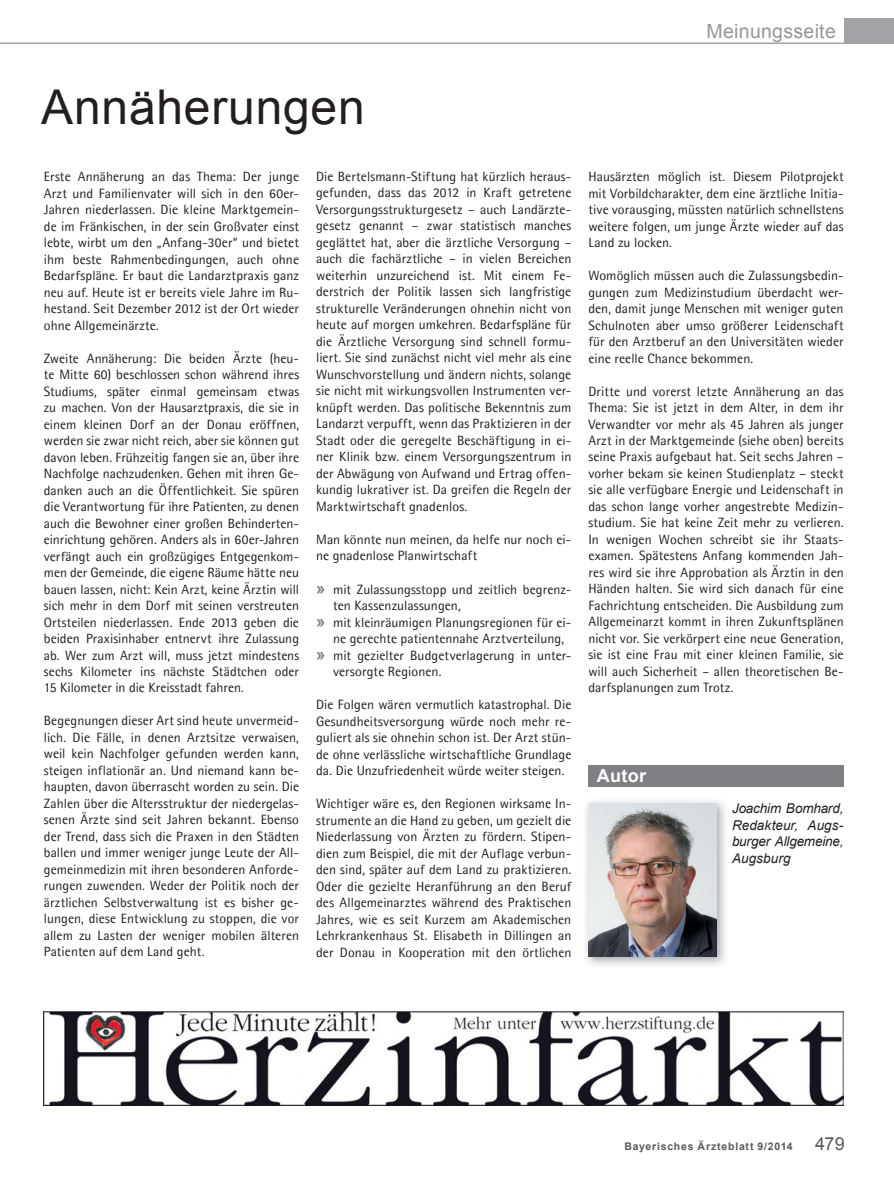
<style>
.page{position:relative;width:894px;height:1190px;background:#fff}
.page>*{position:absolute;margin:0;border:0;box-sizing:border-box;transform-origin:0 0}
.t1{font:48px "Arial";letter-spacing:.015em;color:#231f20}
.t2{font:19.5px "Arial";letter-spacing:.015em;color:#97969a}
.t3{font:700 18px "Arial";letter-spacing:.015em;color:#fff}
.t4{font:13.5px/16.5px "Agfa Rotis Semisans";letter-spacing:.005em;color:#231f20;text-align:justify}
.t5{font:italic 13.5px/16.5px "Arial";letter-spacing:-.005em;color:#231f20;text-align:justify}
.t6{font:700 10.5px "Arial";letter-spacing:.075em;color:#58595b}
.s1{font-family:"Arial";font-weight:700;font-size:16.5px;color:#807f83}
.s2{font-weight:400;font-size:18px}
</style>
<div class="page">
<hr style="left:0;top:43px;width:893px;height:1px;background:#a3a2a6">
<div style="left:843px;top:18px;width:50px;height:26px;background:#a3a2a6"></div>
<div style="left:588px;top:765px;width:255px;height:21px;background:#807f83"></div>
<img style="left:586px;top:800px;width:140px;height:166px">
<img style="left:588px;top:803px;width:128px;height:153px">
<img style="left:44px;top:1011px;width:799px;height:94px">
<h2 class="t2" style="left:706px;top:20px;width:131px">Meinungsseite</h2>
<h1 class="t1" style="left:41px;top:80px;width:325px">Annäherungen</h1>
<p class="t4" style="left:44px;top:168px;width:257px">Erste Annäherung an das Thema: Der junge Arzt und Familienvater will sich in den 60er-Jahren niederlassen. Die kleine Marktgemein&shy;de im Fränkischen, in der sein Großvater einst lebte, wirbt um den „Anfang-30er“ und bietet ihm beste Rahmenbedingungen, auch ohne Bedarfspläne. Er baut die Landarztpraxis ganz neu auf. Heute ist er bereits viele Jahre im Ru&shy;hestand. Seit Dezember 2012 ist der Ort wieder ohne Allgemeinärzte.</p>
<p class="t4" style="left:44px;top:350px;width:257px">Zweite Annäherung: Die beiden Ärzte (heu&shy;te Mitte 60) beschlossen schon während ihres Studiums, später einmal gemeinsam etwas zu machen. Von der Hausarztpraxis, die sie in einem kleinen Dorf an der Donau eröffnen, werden sie zwar nicht reich, aber sie können gut davon leben. Frühzeitig fangen sie an, über ihre Nachfolge nachzudenken. Gehen mit ihren Ge&shy;danken auch an die Öffentlichkeit. Sie spüren die Verantwortung für ihre Patienten, zu denen auch die Bewohner einer großen Behinderten&shy;einrichtung gehören. Anders als in 60er-Jahren verfängt auch ein großzügiges Entgegenkom&shy;men der Gemeinde, die eigene Räume hätte neu bauen lassen, nicht: Kein Arzt, keine Ärztin will sich mehr in dem Dorf mit seinen verstreuten Ortsteilen niederlassen. Ende 2013 geben die beiden Praxisinhaber entnervt ihre Zulassung ab. Wer zum Arzt will, muss jetzt mindestens sechs Kilometer ins nächste Städtchen oder 15 Kilometer in die Kreisstadt fahren.</p>
<p class="t4" style="left:44px;top:713px;width:257px">Begegnungen dieser Art sind heute unvermeid&shy;lich. Die Fälle, in denen Arztsitze verwaisen, weil kein Nachfolger gefunden werden kann, steigen inflationär an. Und niemand kann be&shy;haupten, davon überrascht worden zu sein. Die Zahlen über die Altersstruktur der niedergelas&shy;senen Ärzte sind seit Jahren bekannt. Ebenso der Trend, dass sich die Praxen in den Städten ballen und immer weniger junge Leute der All&shy;gemeinmedizin mit ihren besonderen Anforde&shy;rungen zuwenden. Weder der Politik noch der ärztlichen Selbstverwaltung ist es bisher ge&shy;lungen, diese Entwicklung zu stoppen, die vor allem zu Lasten der weniger mobilen älteren Patienten auf dem Land geht.</p>
<p class="t4" style="left:316px;top:168px;width:257px">Die Bertelsmann-Stiftung hat kürzlich heraus&shy;gefunden, dass das 2012 in Kraft getretene Versorgungsstrukturgesetz – auch Landärzte&shy;gesetz genannt – zwar statistisch manches geglättet hat, aber die ärztliche Versorgung – auch die fachärztliche – in vielen Bereichen weiterhin unzureichend ist. Mit einem Fe&shy;derstrich der Politik lassen sich langfristige strukturelle Veränderungen ohnehin nicht von heute auf morgen umkehren. Bedarfspläne für die Ärztliche Versorgung sind schnell formu&shy;liert. Sie sind zunächst nicht viel mehr als eine Wunschvorstellung und ändern nichts, solange sie nicht mit wirkungsvollen Instrumenten ver&shy;knüpft werden. Das politische Bekenntnis zum Landarzt verpufft, wenn das Praktizieren in der Stadt oder die geregelte Beschäftigung in ei&shy;ner Klinik bzw. einem Versorgungszentrum in der Abwägung von Aufwand und Ertrag offen&shy;kundig lukrativer ist. Da greifen die Regeln der Marktwirtschaft gnadenlos.</p>
<p class="t4" style="left:316px;top:531px;width:257px">Man könnte nun meinen, da helfe nur noch ei&shy;ne gnadenlose Planwirtschaft</p>
<p class="t4" style="left:316px;top:581px;width:257px"><span class="s1">»</span> mit Zulassungsstopp und zeitlich begrenz-</p>
<p class="t4" style="left:333px;top:597px;width:129px">ten Kassenzulassungen,</p>
<p class="t4" style="left:316px;top:614px;width:257px"><span class="s1">»</span> mit kleinräumigen Planungsregionen für ei-</p>
<p class="t4" style="left:333px;top:630px;width:233px">ne gerechte patientennahe Arztverteilung,</p>
<p class="t4" style="left:316px;top:647px;width:257px"><span class="s1">»</span> mit gezielter Budgetverlagerung in unter-</p>
<p class="t4" style="left:333px;top:663px;width:110px">versorgte Regionen.</p>
<p class="t4" style="left:316px;top:696px;width:257px">Die Folgen wären vermutlich katastrophal. Die Gesundheitsversorgung würde noch mehr re&shy;guliert als sie ohnehin schon ist. Der Arzt stün&shy;de ohne verlässliche wirtschaftliche Grundlage da. Die Unzufriedenheit würde weiter steigen.</p>
<p class="t4" style="left:316px;top:795px;width:257px">Wichtiger wäre es, den Regionen wirksame In&shy;strumente an die Hand zu geben, um gezielt die Niederlassung von Ärzten zu fördern. Stipen&shy;dien zum Beispiel, die mit der Auflage verbun&shy;den sind, später auf dem Land zu praktizieren.<br>Oder die gezielte Heranführung an den Beruf des Allgemeinarztes während des Praktischen Jahres, wie es seit Kurzem am Akademischen Lehrkrankenhaus St. Elisabeth in Dillingen an der Donau in Kooperation mit den örtlichen</p>
<p class="t4" style="left:588px;top:168px;width:257px">Hausärzten möglich ist. Diesem Pilotprojekt mit Vorbildcharakter, dem eine ärztliche Initia&shy;tive vorausging, müssten natürlich schnellstens weitere folgen, um junge Ärzte wieder auf das Land zu locken.</p>
<p class="t4" style="left:588px;top:267px;width:257px">Womöglich müssen auch die Zulassungsbedin&shy;gungen zum Medizinstudium überdacht wer&shy;den, damit junge Menschen mit weniger guten Schulnoten aber umso größerer Leidenschaft für den Arztberuf an den Universitäten wieder eine reelle Chance bekommen.</p>
<p class="t4" style="left:588px;top:383px;width:257px">Dritte und vorerst letzte Annäherung an das Thema: Sie ist jetzt in dem Alter, in dem ihr Verwandter vor mehr als 45 Jahren als junger Arzt in der Marktgemeinde (siehe oben) bereits seine Praxis aufgebaut hat. Seit sechs Jahren – vorher bekam sie keinen Studienplatz – steckt sie alle verfügbare Energie und Leidenschaft in das schon lange vorher angestrebte Medizin&shy;studium. Sie hat keine Zeit mehr zu verlieren.<br>In wenigen Wochen schreibt sie ihr Staats&shy;examen. Spätestens Anfang kommenden Jah&shy;res wird sie ihre Approbation als Ärztin in den Händen halten. Sie wird sich danach für eine Fachrichtung entscheiden. Die Ausbildung zum Allgemeinarzt kommt in ihren Zukunftsplänen nicht vor. Sie verkörpert eine neue Generation, sie ist eine Frau mit einer kleinen Familie, sie will auch Sicherheit – allen theoretischen Be&shy;darfsplanungen zum Trotz.</p>
<h3 class="t3" style="left:597px;top:766px;width:51px">Autor</h3>
<p class="t5" style="left:732px;top:800px;width:113px">Joachim Bomhard, Redakteur, Augs&shy;burger Allgemeine, Augsburg</p>
<p class="t6" style="left:624px;top:1140px;width:222px">Bayerisches Ärzteblatt 9/2014 <span class="s2">479</span></p>
</div>
